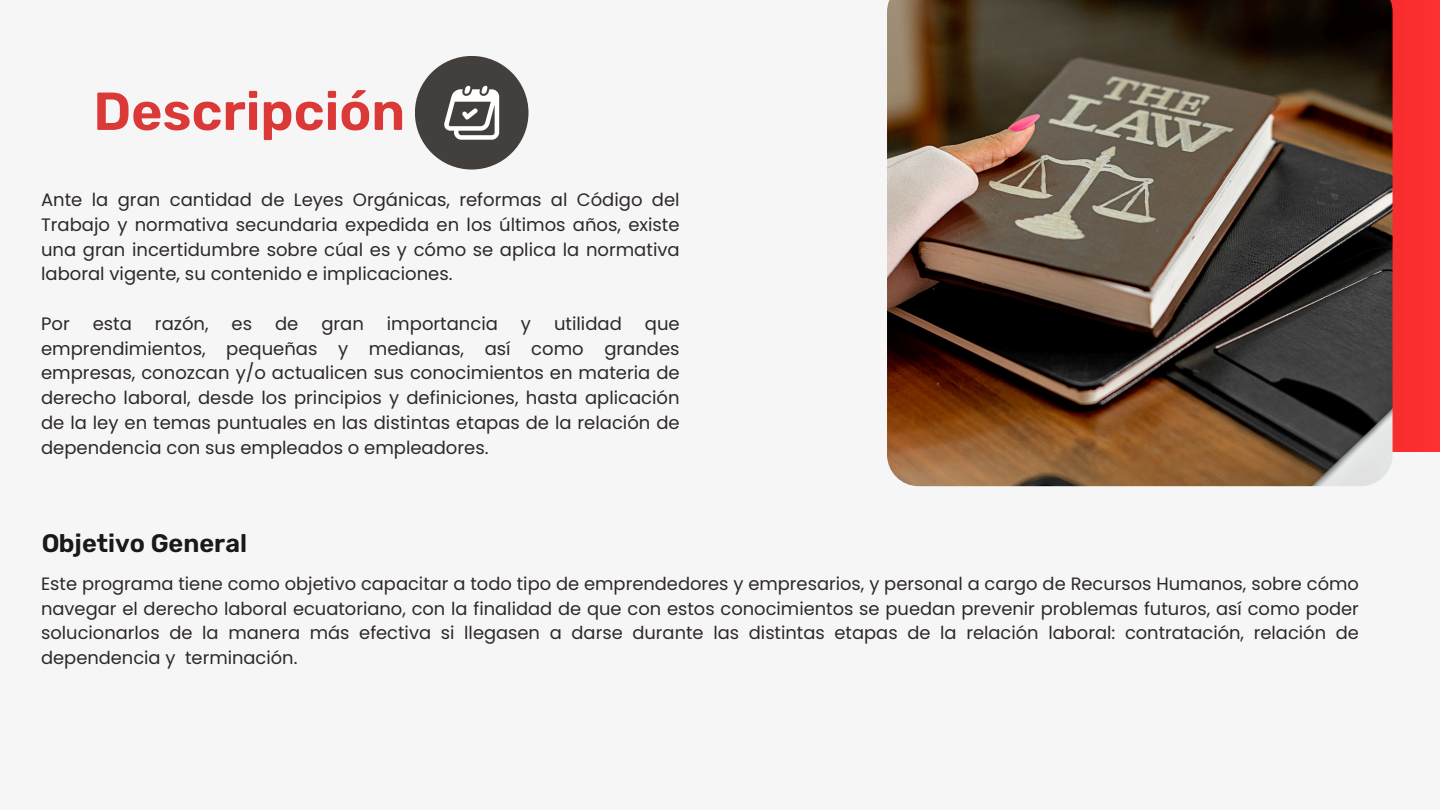
<style>
.page{position:relative;width:1440px;height:810px;background:#f6f6f6}
.page>*{position:absolute;margin:0;border:0;box-sizing:border-box;transform-origin:0 0}
.t1{font:600 53.4px "Rubik";color:#db3838}
.t2{font:600 25.3px "Rubik";color:#191919}
.t3{font:18px/24.8px "Poppins";color:#2e282a;text-align:justify}
.t4{font:17.9px/24.8px "Poppins";color:#2e282a;text-align:justify}
</style>
<div class="page">
<div style="left:955px;top:0;width:485px;height:451px;background:#fb2f2f"></div>
<img style="left:887px;top:0;width:506px;height:486px">
<svg style="left:415px;top:56px;width:114px;height:114px;fill:#423f3d"></svg>
<svg style="left:444px;top:86px;width:55px;height:54px"></svg>
<h1 class="t1" style="left:93px;top:80px;width:313px">Descripción</h1>
<p class="t3" style="left:41px;top:187px;width:640px">Ante la gran cantidad de Leyes Orgánicas, reformas al Código del Trabajo y normativa secundaria expedida en los últimos años, existe una gran incertidumbre sobre cúal es y cómo se aplica la normativa laboral vigente, su contenido e implicaciones.</p>
<h1 class="t3" style="left:41px;top:311px;width:30px">Por</h1>
<h1 class="t3" style="left:93px;top:311px;width:41px">esta</h1>
<h1 class="t3" style="left:155px;top:311px;width:55px">razón,</h1>
<h1 class="t3" style="left:232px;top:311px;width:22px">es</h1>
<h1 class="t3" style="left:275px;top:311px;width:25px">de</h1>
<h1 class="t3" style="left:321px;top:311px;width:44px">gran</h1>
<h1 class="t3" style="left:387px;top:311px;width:113px">importancia</h1>
<h1 class="t3" style="left:521px;top:311px;width:12px">y</h1>
<h1 class="t3" style="left:554px;top:311px;width:69px">utilidad</h1>
<h1 class="t3" style="left:41px;top:311px;width:640px;text-indent:604px">que emprendimientos, pequeñas y medianas, así como grandes empresas, conozcan y/o actualicen sus conocimientos en materia de derecho laboral, desde los principios y definiciones, hasta aplicación de la ley en temas puntuales en las distintas etapas de la relación de dependencia con sus empleados o empleadores.</h1>
<h2 class="t2" style="left:41px;top:528px;width:207px">Objetivo General</h2>
<p class="t4" style="left:41px;top:571px;width:1319px">Este programa tiene como objetivo capacitar a todo tipo de emprendedores y empresarios, y personal a cargo de Recursos Humanos, sobre cómo navegar el derecho laboral ecuatoriano, con la finalidad de que con estos conocimientos se puedan prevenir problemas futuros, así como poder solucionarlos de la manera más efectiva si llegasen a darse durante las distintas etapas de la relación laboral: contratación, relación de dependencia y</p>
<h2 class="t4" style="left:185px;top:645px;width:114px">terminación.</h2>
</div>
